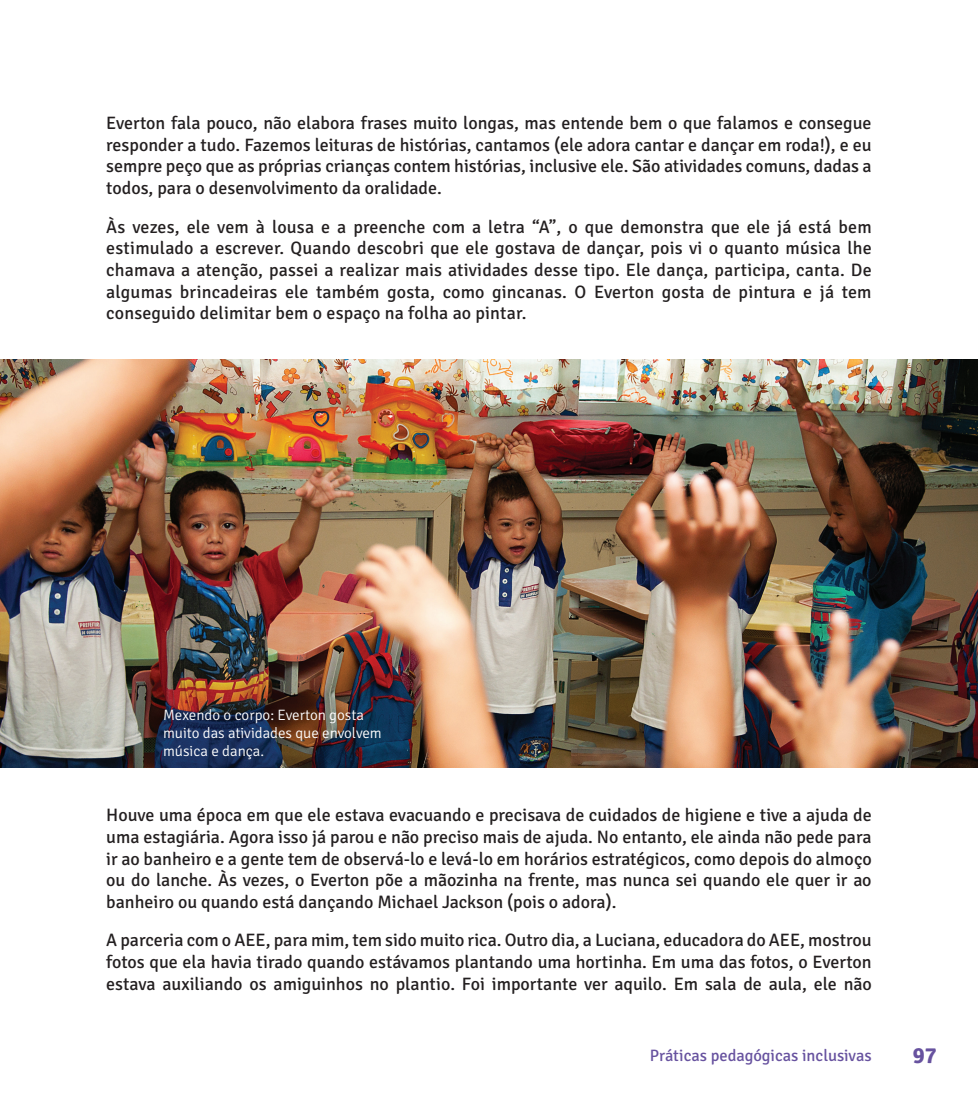
<style>
.page{position:relative;width:978px;height:1106px;background:#fff}
.page>*{position:absolute;margin:0;border:0;box-sizing:border-box;transform-origin:0 0}
.t1{font:700 22.5px "Signika";color:#67529f}
.t2{font:18px/21.6px "Signika";color:#231f20;text-align:justify}
.t3{font:16.5px "Signika";color:#67529f}
.t4{font:300 15px/18px "Signika";color:#fff}
</style>
<div class="page">
<img style="left:0;top:359px;width:978px;height:408px">
<p class="t2" style="left:106px;top:113px;width:767px">Everton fala pouco, não elabora frases muito longas, mas entende bem o que falamos e consegue responder a tudo. Fazemos leituras de histórias, cantamos (ele adora cantar e dançar em roda!), e eu sempre peço que as próprias crianças contem histórias, inclusive ele. São atividades comuns, dadas a todos, para o desenvolvimento da oralidade.</p>
<p class="t2" style="left:106px;top:216px;width:767px">Às vezes, ele vem à lousa e a preenche com a letra “A”, o que demonstra que ele já está bem estimulado a escrever. Quando descobri que ele gostava de dançar, pois vi o quanto música lhe chamava a atenção, passei a realizar mais atividades desse tipo. Ele dança, participa, canta. De algumas brincadeiras ele também gosta, como gincanas. O Everton gosta de pintura e já tem conseguido delimitar bem o espaço na folha ao pintar.</p>
<p class="t4" style="left:163px;top:706px;width:220px">Mexendo o corpo: Everton gosta muito das atividades que envolvem música e dança.</p>
<p class="t2" style="left:106px;top:804px;width:767px">Houve uma época em que ele estava evacuando e precisava de cuidados de higiene e tive a ajuda de uma estagiária. Agora isso já parou e não preciso mais de ajuda. No entanto, ele ainda não pede para ir ao banheiro e a gente tem de observá-lo e levá-lo em horários estratégicos, como depois do almoço ou do lanche. Às vezes, o Everton põe a mãozinha na frente, mas nunca sei quando ele quer ir ao banheiro ou quando está dançando Michael Jackson (pois o adora).</p>
<p class="t2" style="left:106px;top:929px;width:767px">A parceria com o AEE, para mim, tem sido muito rica. Outro dia, a Luciana, educadora do AEE, mostrou fotos que ela havia tirado quando estávamos plantando uma hortinha. Em uma das fotos, o Everton estava auxiliando os amiguinhos no plantio. Foi importante ver aquilo. Em sala de aula, ele não</p>
<p class="t3" style="left:650px;top:1045px;width:223px">Práticas pedagógicas inclusivas</p>
<p class="t1" style="left:913px;top:1042px;width:25px">97</p>
</div>
